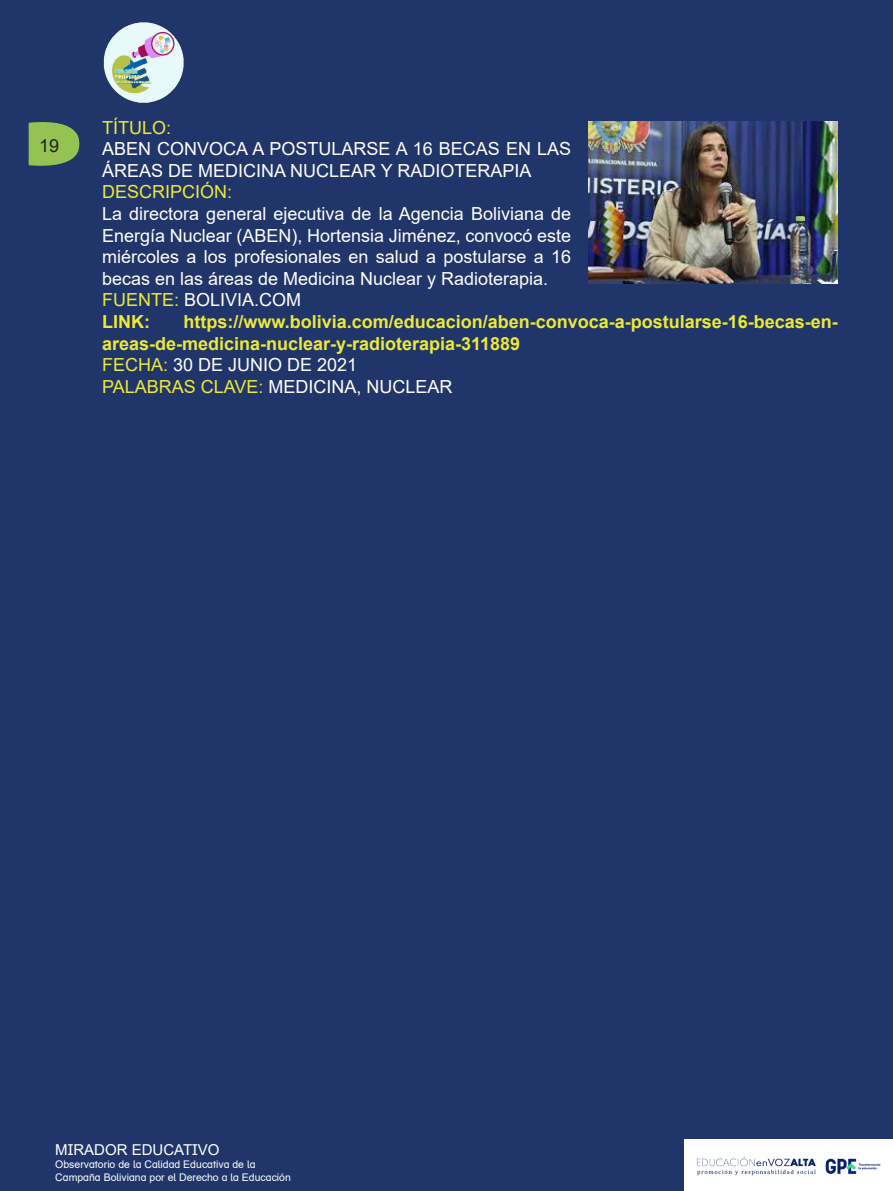
<style>
.page{position:relative;width:893px;height:1191px;background:#203569}
.page>*{position:absolute;margin:0;border:0;box-sizing:border-box;transform-origin:0 0}
.t1{font:18px/21.6px "Arial";color:#fff}
.t2{font:700 18px/21.6px "Arial";color:#ede938}
.t3{font:18px "Arial";color:#ede938}
.t4{font:18px "Arial";color:#231f20}
.t5{font:15px "Arial";color:#fff}
.t6{font:10.5px "Arial";color:#fff}
.s1{color:#ede938}
</style>
<div class="page">
<img style="left:103px;top:22px;width:81px;height:81px">
<svg style="left:28px;top:122px;width:52px;height:44px;background:#81ad55"></svg>
<img style="left:588px;top:122px;width:250px;height:161px">
<img style="left:685px;top:1139px;width:208px;height:52px">
<p class="t4" style="left:39px;top:133px;width:22px">19</p>
<p class="t3" style="left:102px;top:115px;width:71px">TÍTULO:</p>
<p class="t1" style="left:102px;top:138px;width:471px">ABEN CONVOCA A POSTULARSE A 16 BECAS EN LAS<br>ÁREAS DE MEDICINA NUCLEAR Y RADIOTERAPIA</p>
<p class="t3" style="left:102px;top:180px;width:132px">DESCRIPCIÓN:</p>
<p class="t1" style="left:102px;top:203px;width:471px;text-align:justify">La directora general ejecutiva de la Agencia Boliviana de Energía Nuclear (ABEN), Hortensia Jiménez, convocó este miércoles a los profesionales en salud a postularse a 16 becas en las áreas de Medicina Nuclear y Radioterapia.</p>
<p class="t1" style="left:102px;top:289px;width:201px"><span class="s1">FUENTE:</span> BOLIVIA.COM</p>
<p class="t2" style="left:102px;top:311px;width:49px">LINK:</p>
<p class="t2" style="left:102px;top:311px;width:737px;text-indent:81px">https://www.bolivia.com/educacion/aben-convoca-a-postularse-16-becas-en&shy;areas-de-medicina-nuclear-y-radioterapia-311889</p>
<p class="t1" style="left:102px;top:354px;width:257px"><span class="s1">FECHA:</span> 30 DE JUNIO DE 2021</p>
<p class="t1" style="left:102px;top:376px;width:352px"><span class="s1">PALABRAS CLAVE:</span> MEDICINA, NUCLEAR</p>
<p class="t5" style="left:55px;top:1139px;width:166px">MIRADOR EDUCATIVO</p>
<p class="t6" style="left:55px;top:1157px;width:202px">Observatorio de la Calidad Educativa de la</p>
<p class="t6" style="left:55px;top:1169px;width:237px">Campaña Boliviana por el Derecho a la Educación</p>
</div>
